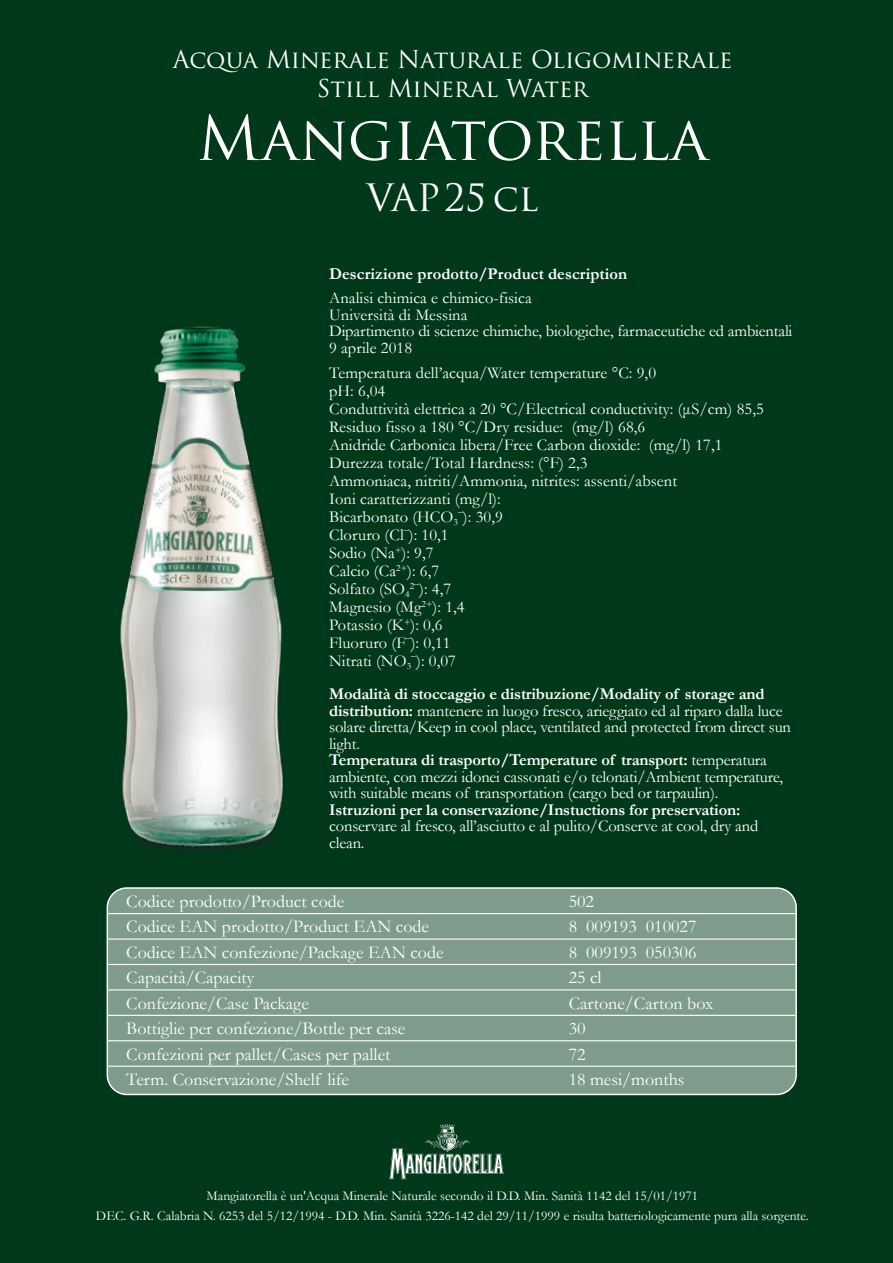
<style>
.page{position:relative;width:893px;height:1263px;background:#00391a}
.page>*{position:absolute;margin:0;border:0;box-sizing:border-box;transform-origin:0 0}
.t1{font:60px "Trajan Pro";color:#fff}
.t2{font:36.75px "Trajan Pro";color:#fff}
.t3{font:24px/28.8px "Trajan Pro";color:#fff;text-align:center}
.t4{font:18px/25.5px "Garamond";color:#fff}
.t5{font:16.5px/18px "Garamond";letter-spacing:.005em;color:#fff}
.t6{font:700 16.5px "Garamond";letter-spacing:-.01em;color:#fff}
.t7{font:13.5px/19.5px "Garamond";color:#fff;text-align:center}
.s1{font-weight:700}
</style>
<div class="page">
<div style="left:107px;top:888px;width:689px;height:206px;background:#7f9b8c;border-radius:20px"></div>
<div style="left:107px;top:887px;width:690px;height:208px;border:2px solid #fff;border-radius:20px"></div>
<hr style="left:108px;top:1040px;width:687px;height:1px;background:#fff">
<hr style="left:108px;top:913px;width:687px;height:1px;background:#fff">
<hr style="left:108px;top:1066px;width:687px;height:1px;background:#fff">
<hr style="left:107px;top:938px;width:688px;height:1px;background:#fff">
<hr style="left:108px;top:964px;width:687px;height:1px;background:#fff">
<hr style="left:108px;top:989px;width:687px;height:1px;background:#fff">
<hr style="left:108px;top:1015px;width:687px;height:1px;background:#fff">
<svg style="left:389px;top:1124px;width:115px;height:55px"></svg>
<img style="left:120px;top:326px;width:163px;height:524px">
<h3 class="t3" style="left:173px;top:45px;width:561px">Acqua Minerale Naturale Oligominerale<br>Still Mineral Water</h3>
<h1 class="t1" style="left:197px;top:100px;width:512px">Mangiatorella</h1>
<h2 class="t2" style="left:367px;top:174px;width:174px">VAP25 cl</h2>
<p class="t6" style="left:329px;top:263px;width:300px">Descrizione prodotto/Product description</p>
<p class="t5" style="left:329px;top:289px;width:465px;line-height:16.5px">Analisi chimica e chimico-fisica<br>Università di Messina<br>Dipartimento di scienze chimiche, biologiche, farmaceutiche ed ambientali 9 aprile 2018</p>
<p class="t5" style="left:329px;top:364px;width:436px">Temperatura dell’acqua/Water temperature °C: 9,0<br>pH: 6,04<br>Conduttività elettrica a 20 °C/Electrical conductivity: (μS/cm) 85,5<br>Residuo fisso a 180 °C/Dry residue: (mg/l) 68,6<br>Anidride Carbonica libera/Free Carbon dioxide: (mg/l) 17,1<br>Durezza totale/Total Hardness: (°F) 2,3<br>Ammoniaca, nitriti/Ammonia, nitrites: assenti/absent<br>Ioni caratterizzanti (mg/l):<br>Bicarbonato (HCO<sub>3</sub><sup>¯</sup>): 30,9<br>Cloruro (Cl<sup>¯</sup>): 10,1<br>Sodio (Na<sup>+</sup>): 9,7<br>Calcio (Ca<sup>2+</sup>): 6,7<br>Solfato (SO<sub>4</sub><sup>2¯</sup>): 4,7<br>Magnesio (Mg<sup>2+</sup>): 1,4<br>Potassio (K<sup>+</sup>): 0,6<br>Fluoruro (F<sup>¯</sup>): 0,11<br>Nitrati (NO<sub>3</sub><sup>¯</sup>): 0,07</p>
<p class="t5" style="left:329px;top:685px;width:463px;line-height:16.5px"><span class="s1">Modalità di stoccaggio e distribuzione/Modality of storage and distribution:</span> mantenere in luogo fresco, arieggiato ed al riparo dalla luce solare diretta/Keep in cool place, ventilated and protected from direct sun light.<br><span class="s1">Temperatura di trasporto/Temperature of transport:</span> temperatura ambiente, con mezzi idonei cassonati e/o telonati/Ambient temperature, with suitable means of transportation (cargo bed or tarpaulin).</p>
<p class="t6" style="left:329px;top:798px;width:413px">Istruzioni per la conservazione/Instuctions for preservation:</p>
<p class="t5" style="left:329px;top:817px;width:431px;line-height:16.5px">conservare al fresco, all’asciutto e al pulito/Conserve at cool, dry and clean.</p>
<p class="t4" style="left:126px;top:888px;width:319px">Codice prodotto/Product code<br>Codice EAN prodotto/Product EAN code Codice EAN confezione/Package EAN code Capacità/Capacity<br>Confezione/Case Package<br>Bottiglie per confezione/Bottle per case Confezioni per pallet/Cases per pallet<br>Term. Conservazione/Shelf life</p>
<p class="t4" style="left:569px;top:888px;width:146px">502<br>8 009193 010027<br>8 009193 050306<br>25 cl<br>Cartone/Carton box<br>30<br>72<br>18 mesi/months</p>
<p class="t7" style="left:96px;top:1186px;width:714px">Mangiatorella è un'Acqua Minerale Naturale secondo il D.D. Min. Sanità 1142 del 15/01/1971<br>DEC. G.R. Calabria N. 6253 del 5/12/1994 - D.D. Min. Sanità 3226-142 del 29/11/1999 e risulta batteriologicamente pura alla sorgente.</p>
</div>
